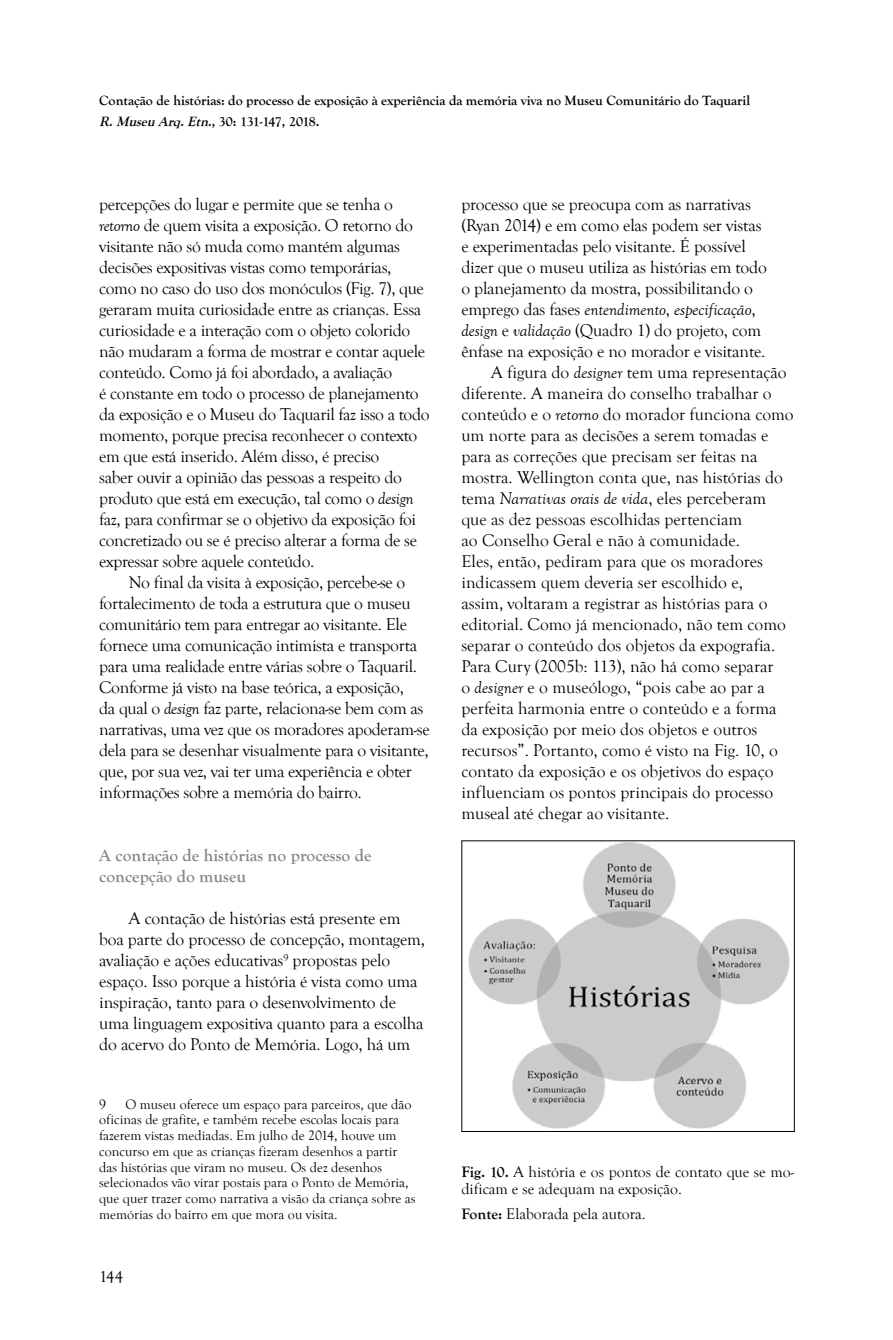
<style>
.page{position:relative;width:893px;height:1340px;background:#fff}
.page>*{position:absolute;margin:0;border:0;box-sizing:border-box;transform-origin:0 0}
.t1{font:17.5px/21px "Goudy Old Style T";letter-spacing:-.01em;color:#000}
.t2{font:italic 17.5px "Goudy Old Style T";letter-spacing:-.01em;color:#000}
.t3{font:700 17.5px/21px "Goudy Old Style T";color:#878787}
.t4{font:16.62px "Goudy Old Style T";color:#000}
.t5{font:15.75px/17.2px "Goudy Old Style T";color:#000}
.t6{font:14px/15.8px "Goudy Old Style T";color:#000}
.t7{font:700 14px/21px "Goudy Old Style T";color:#000}
.s1{font-style:italic}
.s2{font-style:normal}
.s3{font-weight:700}
</style>
<div class="page">
<img style="left:468px;top:842px;width:322px;height:287px">
<p class="t7" style="left:99px;top:90px;width:652px">Contação de histórias: do processo de exposição à experiência da memória viva no Museu Comunitário do Taquaril<br><span class="s1">R.MuseuArq.Etn.</span>, 30: 131-147, 2018.</p>
<p class="t1" style="left:99px;top:194px;width:332px">percepções do lugar e permite que se tenha o <span class="s1">retorno</span> de quem visita a exposição. O retorno do visitante não só muda como mantém algumas decisões expositivas vistas como temporárias, como no caso do uso dos monóculos (Fig. 7), que geraram muita curiosidade entre as crianças. Essa curiosidade e a interação com o objeto colorido não mudaram a forma de mostrar e contar aquele conteúdo. Como já foi abordado, a avaliação<br>é constante em todo o processo de planejamento da exposição e o Museu do Taquaril faz isso a todo momento, porque precisa reconhecer o contexto em que está inserido. Além disso, é preciso<br>saber ouvir a opinião das pessoas a respeito do produto que está em execução, tal como o <span class="s1">design </span>faz, para confirmar se o objetivo da exposição foi concretizado ou se é preciso alterar a forma de se expressar sobre aquele conteúdo.</p>
<p class="t1" style="left:99px;top:572px;width:332px;text-indent:30px">No final da visita à exposição, percebe-se o fortalecimento de toda a estrutura que o museu comunitário tem para entregar ao visitante. Ele fornece uma comunicação intimista e transporta para uma realidade entre várias sobre o Taquaril.<br>Conforme já visto na base teórica, a exposição,<br>da qual o <span class="s1">design</span> faz parte, relaciona-se bem com as narrativas, uma vez que os moradores apoderam-se dela para se desenhar visualmente para o visitante, que, por sua vez, vai ter uma experiência e obter informações sobre a memória do bairro.</p>
<p class="t3" style="left:99px;top:845px;width:274px">A contação de histórias no processo de concepção do museu</p>
<p class="t1" style="left:99px;top:908px;width:327px;text-indent:30px">A contação de histórias está presente em boa parte do processo de concepção, montagem, avaliação e ações educativas<sup>9</sup> propostas pelo espaço. Isso porque a história é vista como uma inspiração, tanto para o desenvolvimento de uma linguagem expositiva quanto para a escolha do acervo do Ponto de Memória. Logo, há um</p>
<p class="t6" style="left:99px;top:1096px;width:318px;text-indent:26px">O museu oferece um espaço para parceiros, que dão oficinas de grafite, e também recebe escolas locais para fazerem vistas mediadas. Em julho de 2014, houve um concurso em que as crianças fizeram desenhos a partir das histórias que viram no museu. Os dez desenhos selecionados vão virar postais para o Ponto de Memória, que quer trazer como narrativa a visão da criança sobre as memórias do bairro em que mora ou visita.</p>
<p class="t6" style="left:99px;top:1096px;width:8px">9</p>
<p class="t4" style="left:99px;top:1266px;width:25px">144</p>
<p class="t1" style="left:461px;top:194px;width:291px">processo que se preocupa com as narrativas</p>
<p class="t1" style="left:461px;top:215px;width:302px">(Ryan 2014) e em como elas podem ser vistas</p>
<p class="t1" style="left:461px;top:236px;width:286px">e experimentadas pelo visitante. É possível</p>
<p class="t1" style="left:461px;top:257px;width:307px">dizer que o museu utiliza as histórias em todo</p>
<p class="t1" style="left:461px;top:278px;width:293px">o planejamento da mostra, possibilitando o</p>
<p class="t2" style="left:461px;top:300px;width:296px"><span class="s2">emprego das fases</span> entendimento<span class="s2">,</span> especificação<span class="s2">,</span></p>
<p class="t1" style="left:461px;top:320px;width:301px"><span class="s1">design</span> e <span class="s1">validação</span> (Quadro 1) do projeto, com</p>
<p class="t1" style="left:461px;top:341px;width:306px">ênfase na exposição e no morador e visitante.</p>
<p class="t1" style="left:491px;top:362px;width:297px">A figura do <span class="s1">designer</span> tem uma representação</p>
<p class="t1" style="left:461px;top:383px;width:312px">diferente. A maneira do conselho trabalhar o</p>
<p class="t1" style="left:461px;top:404px;width:334px">conteúdo e o <span class="s1">retorno</span> do morador funciona como</p>
<p class="t1" style="left:461px;top:425px;width:309px">um norte para as decisões a serem tomadas e</p>
<p class="t1" style="left:461px;top:446px;width:298px">para as correções que precisam ser feitas na</p>
<p class="t1" style="left:461px;top:467px;width:323px">mostra. Wellington conta que, nas histórias do</p>
<p class="t2" style="left:461px;top:489px;width:306px"><span class="s2">tema</span> Narrativas orais de vida<span class="s2">, eles perceberam</span></p>
<p class="t1" style="left:461px;top:509px;width:282px">que as dez pessoas escolhidas pertenciam</p>
<p class="t1" style="left:461px;top:530px;width:280px">ao Conselho Geral e não à comunidade.</p>
<p class="t1" style="left:461px;top:551px;width:303px">Eles, então, pediram para que os moradores</p>
<p class="t1" style="left:461px;top:572px;width:283px">indicassem quem deveria ser escolhido e,</p>
<p class="t1" style="left:461px;top:593px;width:308px">assim, voltaram a registrar as histórias para o</p>
<p class="t1" style="left:461px;top:614px;width:326px">editorial. Como já mencionado, não tem como</p>
<p class="t1" style="left:461px;top:635px;width:315px">separar o conteúdo dos objetos da expografia.</p>
<p class="t1" style="left:461px;top:656px;width:314px">Para Cury (2005b: 113), não há como separar</p>
<p class="t1" style="left:461px;top:677px;width:305px">o <span class="s1">designer</span> e o museólogo, “pois cabe ao par a</p>
<p class="t1" style="left:461px;top:698px;width:317px">perfeita harmonia entre o conteúdo e a forma</p>
<p class="t1" style="left:461px;top:719px;width:298px">da exposição por meio dos objetos e outros</p>
<p class="t1" style="left:461px;top:740px;width:318px">recursos”. Portanto, como é visto na Fig. 10, o</p>
<p class="t1" style="left:461px;top:761px;width:314px">contato da exposição e os objetivos do espaço</p>
<p class="t1" style="left:461px;top:782px;width:313px">influenciam os pontos principais do processo</p>
<p class="t1" style="left:461px;top:803px;width:209px">museal até chegar ao visitante.</p>
<p class="t5" style="left:461px;top:1163px;width:334px"><span class="s3">Fig. 10.</span> A história e os pontos de contato que se mo&shy;dificam e se adequam na exposição.</p>
<p class="t5" style="left:461px;top:1205px;width:186px"><span class="s3">Fonte:</span> Elaborada pela autora.</p>
</div>
